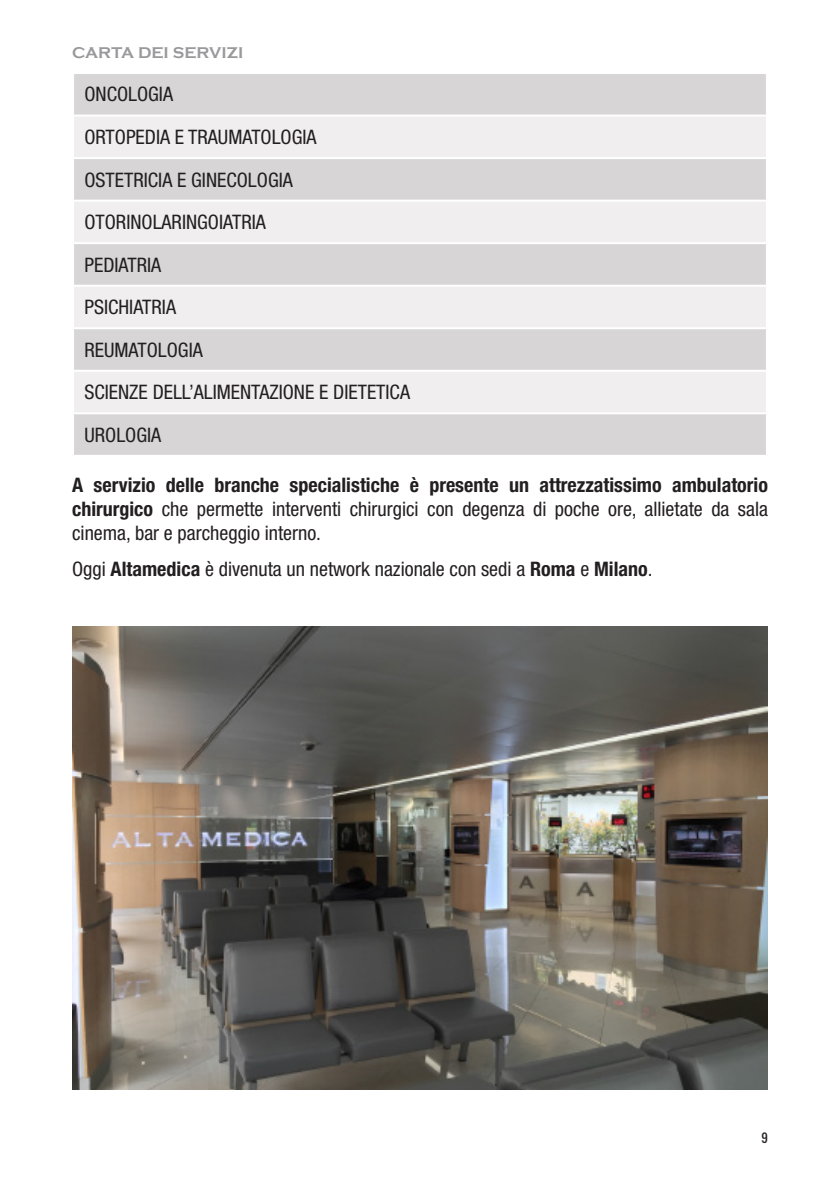
<style>
.page{position:relative;width:840px;height:1191px;background:#fff}
.page>*{position:absolute;margin:0;border:0;box-sizing:border-box;transform-origin:0 0}
.Brochure_Alta{font:condensed 20px/24px "Helvetica Neue LT Std";color:#231f20;text-align:justify}
.t1{font:700 16px "Copperplate Gothic";color:#99989b}
.t2{font:12px "Oswald";color:#231f20}
.s1{font-weight:700}
</style>
<div class="page">
<div style="left:74px;top:74px;width:691px;height:381px;background:#d7d5d6"></div>
<svg style="left:74px;top:117px;width:691px;height:295px;fill:#f1eeef"></svg>
<hr style="left:72px;top:115px;width:695px;height:2px;background:#fff">
<hr style="left:72px;top:157px;width:695px;height:2px;background:#fff">
<hr style="left:72px;top:200px;width:695px;height:2px;background:#fff">
<hr style="left:72px;top:242px;width:695px;height:2px;background:#fff">
<hr style="left:72px;top:285px;width:695px;height:2px;background:#fff">
<hr style="left:72px;top:327px;width:695px;height:2px;background:#fff">
<hr style="left:72px;top:370px;width:695px;height:2px;background:#fff">
<hr style="left:72px;top:412px;width:695px;height:2px;background:#fff">
<img style="left:72px;top:626px;width:695px;height:463px">
<p class="t1" style="left:72px;top:44px;width:173px">CARTA DEI SERVIZI</p>
<p class="Brochure_Alta" style="left:84px;top:82px;width:90px">ONCOLOGIA</p>
<p class="Brochure_Alta" style="left:84px;top:125px;width:233px">ORTOPEDIA E TRAUMATOLOGIA</p>
<p class="Brochure_Alta" style="left:84px;top:167px;width:210px">OSTETRICIA E GINECOLOGIA</p>
<p class="Brochure_Alta" style="left:84px;top:210px;width:183px">OTORINOLARINGOIATRIA</p>
<p class="Brochure_Alta" style="left:84px;top:252px;width:78px">PEDIATRIA</p>
<p class="Brochure_Alta" style="left:84px;top:295px;width:93px">PSICHIATRIA</p>
<p class="Brochure_Alta" style="left:84px;top:337px;width:120px">REUMATOLOGIA</p>
<p class="Brochure_Alta" style="left:84px;top:380px;width:327px">SCIENZE DELL’ALIMENTAZIONE E DIETETICA</p>
<p class="Brochure_Alta" style="left:84px;top:422px;width:78px">UROLOGIA</p>
<p class="Brochure_Alta" style="left:72px;top:473px;width:697px"><span class="s1">A servizio delle branche specialistiche è presente un attrezzatissimo ambulatorio chirurgico</span> che permette interventi chirurgici con degenza di poche ore, allietate da sala cinema, bar e parcheggio interno.</p>
<p class="Brochure_Alta" style="left:72px;top:556px;width:581px">Oggi <span class="s1">Altamedica</span> è divenuta un network nazionale con sedi a <span class="s1">Roma</span> e <span class="s1">Milano</span>.</p>
<p class="t2" style="left:761px;top:1128px;width:8px">9</p>
</div>
